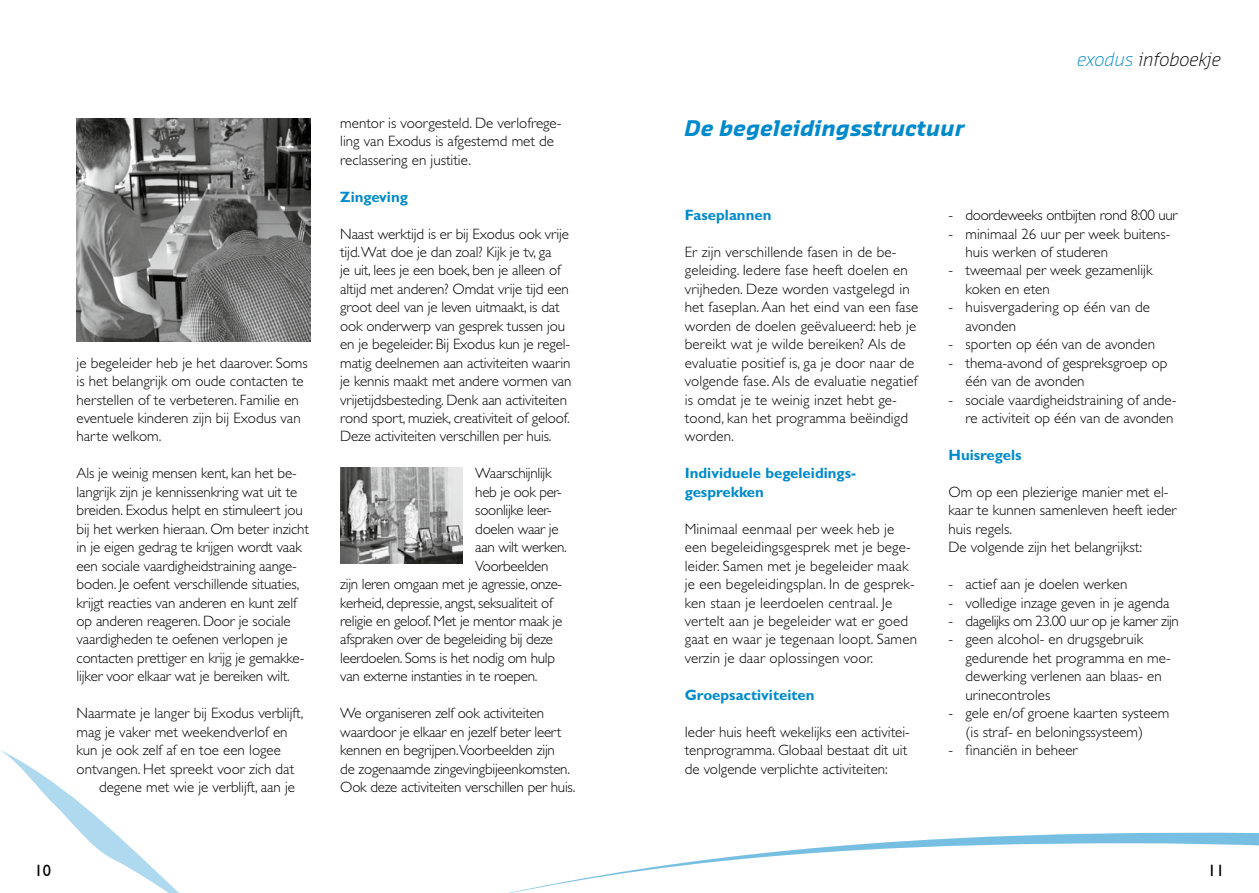
<style>
.page{position:relative;width:1259px;height:893px;background:#fff}
.page>*{position:absolute;margin:0;border:0;box-sizing:border-box;transform-origin:0 0}
.t1{font:italic 700 21px "Sansa";color:#008acb}
.t2{font:italic 300 18px "Sansa";color:#000}
.t3{font:16.5px "Gill Sans";color:#000}
.t4{font:300 15px/18.5px "Gill Sans";color:#000}
.t5{font:300 15px "Gill Sans";letter-spacing:-.02em;color:#000}
.t6{font:700 15px/18.5px "Gill Sans";color:#008acb}
.t7{font:300 15px "Gill Sans";letter-spacing:-.03em;color:#000}
.s1{color:#008acb}
</style>
<div class="page">
<svg style="left:0;top:750px;width:179px;height:143px"></svg>
<svg style="left:509px;top:832px;width:750px;height:61px"></svg>
<img style="left:77px;top:118px;width:233px;height:223px">
<img style="left:340px;top:467px;width:122px;height:97px">
<p class="t4" style="left:77px;top:353px;width:233px">je begeleider heb je het daarover. Soms is het belangrijk om oude contacten te herstellen of te verbeteren. Familie en eventuele kinderen zijn bij Exodus van harte welkom.</p>
<p class="t4" style="left:77px;top:464px;width:234px">Als je weinig mensen kent, kan het be&shy;langrijk zijn je kennissenkring wat uit te breiden. Exodus helpt en stimuleert jou bij het werken hieraan. Om beter inzicht in je eigen gedrag te krijgen wordt vaak een sociale vaardigheidstraining aange&shy;boden. Je oefent verschillende situaties, krijgt reacties van anderen en kunt zelf op anderen reageren. Door je sociale vaardigheden te oefenen verlopen je contacten prettiger en krijg je gemakke&shy;lijker voor elkaar wat je bereiken wilt.</p>
<p class="t4" style="left:77px;top:704px;width:228px">Naarmate je langer bij Exodus verblijft,</p>
<p class="t4" style="left:77px;top:722px;width:213px">mag je vaker met weekendverlof en</p>
<p class="t4" style="left:77px;top:741px;width:206px">kun je ook zelf af en toe een logee</p>
<p class="t4" style="left:77px;top:759px;width:219px">ontvangen. Het spreekt voor zich dat</p>
<p class="t4" style="left:99px;top:778px;width:197px">degene met wie je verblijft, aan je</p>
<p class="t4" style="left:340px;top:114px;width:223px">mentor is voorgesteld. De verlofrege&shy;ling van Exodus is afgestemd met de reclassering en justitie.</p>
<p class="t6" style="left:340px;top:187px;width:69px">Zingeving</p>
<p class="t4" style="left:340px;top:224px;width:233px">Naast werktijd is er bij Exodus ook vrije tijd. Wat doe je dan zoal? Kijk je tv, ga<br>je uit, lees je een boek, ben je alleen of altijd met anderen? Omdat vrije tijd een groot deel van je leven uitmaakt, is dat ook onderwerp van gesprek tussen jou en je begeleider. Bij Exodus kun je regel&shy;matig deelnemen aan activiteiten waarin je kennis maakt met andere vormen van vrijetijdsbesteding. Denk aan activiteiten rond sport, muziek, creativiteit of geloof.<br>Deze activiteiten verschillen per huis.</p>
<p class="t5" style="left:475px;top:465px;width:78px">Waarschijnlijk</p>
<p class="t5" style="left:475px;top:483px;width:88px">heb je ook per-</p>
<p class="t5" style="left:475px;top:502px;width:78px">soonlijke leer-</p>
<p class="t5" style="left:475px;top:520px;width:85px">doelen waar je</p>
<p class="t5" style="left:475px;top:539px;width:93px">aan wilt werken.</p>
<p class="t5" style="left:475px;top:557px;width:75px">Voorbeelden</p>
<p class="t5" style="left:340px;top:576px;width:223px">zijn leren omgaan met je agressie, onze-</p>
<p class="t5" style="left:340px;top:594px;width:214px">kerheid, depressie, angst, seksualiteit of</p>
<p class="t5" style="left:340px;top:612px;width:223px">religie en geloof. Met je mentor maak je</p>
<p class="t5" style="left:340px;top:631px;width:214px">afspraken over de begeleiding bij deze</p>
<p class="t5" style="left:340px;top:649px;width:216px">leerdoelen. Soms is het nodig om hulp</p>
<p class="t5" style="left:340px;top:668px;width:199px">van externe instanties in te roepen.</p>
<p class="t4" style="left:340px;top:704px;width:237px">We organiseren zelf ook activiteiten waardoor je elkaar en jezelf beter leert kennen en begrijpen.Voorbeelden zijn<br>de zogenaamde zingevingbijeenkomsten.<br>Ook deze activiteiten verschillen per huis.</p>
<h1 class="t1" style="left:685px;top:114px;width:280px">De begeleidingsstructuur</h1>
<p class="t2" style="left:1077px;top:47px;width:145px"><span class="s1">exodus</span> infoboekje</p>
<p class="t6" style="left:685px;top:206px;width:88px">Faseplannen</p>
<p class="t4" style="left:685px;top:243px;width:235px">Er zijn verschillende fasen in de be&shy;geleiding. Iedere fase heeft doelen en vrijheden. Deze worden vastgelegd in het faseplan. Aan het eind van een fase worden de doelen geëvalueerd: heb je bereikt wat je wilde bereiken? Als de evaluatie positief is, ga je door naar de volgende fase. Als de evaluatie negatief is omdat je te weinig inzet hebt ge&shy;toond, kan het programma beëindigd worden.</p>
<p class="t6" style="left:685px;top:464px;width:173px">Individuele begeleidings&shy;gesprekken</p>
<p class="t4" style="left:685px;top:519px;width:234px">Minimaal eenmaal per week heb je een begeleidingsgesprek met je bege&shy;leider. Samen met je begeleider maak je een begeleidingsplan. In de gesprek&shy;ken staan je leerdoelen centraal. Je vertelt aan je begeleider wat er goed gaat en waar je tegenaan loopt. Samen verzin je daar oplossingen voor.</p>
<p class="t6" style="left:685px;top:685px;width:131px">Groepsactiviteiten</p>
<p class="t4" style="left:685px;top:722px;width:227px">Ieder huis heeft wekelijks een activitei&shy;tenprogramma. Globaal bestaat dit uit de volgende verplichte activiteiten:</p>
<p class="t5" style="left:948px;top:207px;width:231px">- doordeweeks ontbijten rond 8:00 uur</p>
<p class="t4" style="left:965px;top:224px;width:207px;text-indent:-17px">- minimaal 26 uur per week buitens&shy;huis werken of studeren</p>
<p class="t4" style="left:965px;top:261px;width:188px;text-indent:-17px">- tweemaal per week gezamenlijk koken en eten</p>
<p class="t4" style="left:965px;top:298px;width:186px;text-indent:-17px">- huisvergadering op één van de avonden</p>
<p class="t4" style="left:948px;top:335px;width:208px">- sporten op één van de avonden</p>
<p class="t4" style="left:965px;top:353px;width:203px;text-indent:-17px">- thema-avond of gespreksgroep op één van de avonden</p>
<p class="t4" style="left:948px;top:390px;width:229px;text-align:right">- sociale vaardigheidstraining of ande&shy;re activiteit op één van de avonden</p>
<p class="t6" style="left:948px;top:445px;width:75px">Huisregels</p>
<p class="t4" style="left:948px;top:483px;width:229px">Om op een plezierige manier met el&shy;kaar te kunnen samenleven heeft ieder huis regels.<br>De volgende zijn het belangrijkst:</p>
<p class="t4" style="left:948px;top:575px;width:180px">- actief aan je doelen werken</p>
<p class="t4" style="left:948px;top:593px;width:223px">- volledige inzage geven in je agenda</p>
<p class="t7" style="left:948px;top:612px;width:232px">- dagelijks om 23.00 uur op je kamer zijn</p>
<p class="t4" style="left:965px;top:630px;width:207px;text-indent:-17px">- geen alcohol- en drugsgebruik gedurende het programma en me&shy;dewerking verlenen aan blaas- en urinecontroles</p>
<p class="t4" style="left:965px;top:704px;width:205px;text-indent:-17px">- gele en/of groene kaarten systeem (is straf- en beloningssysteem)</p>
<p class="t4" style="left:948px;top:741px;width:130px">- financiën in beheer</p>
<p class="t3" style="left:35px;top:861px;width:18px">10</p>
<p class="t3" style="left:1208px;top:861px;width:18px">11</p>
</div>
